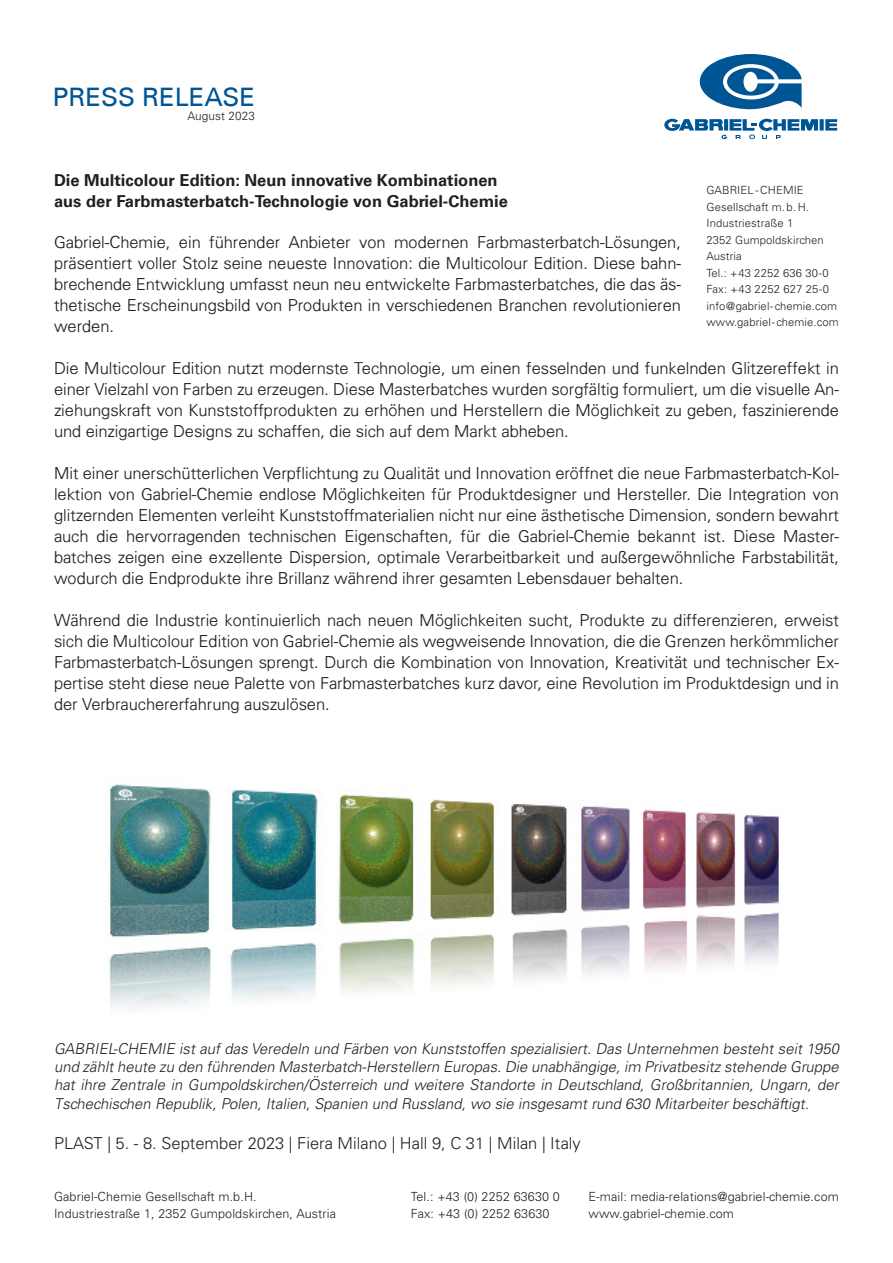
<style>
.page{position:relative;width:893px;height:1263px;background:#fff}
.page>*{position:absolute;margin:0;border:0;box-sizing:border-box;transform-origin:0 0}
.t1{font:25.5px "Univers LT";color:#005595}
.t2{font:300 16.5px/21px "Univers";color:#231f20;text-align:justify}
.t3{font:700 16.5px "Univers LTCYR 65";color:#231f20}
.t4{font:300 16.5px "Univers LT Std";color:#231f20}
.t5{font:italic 300 15px/18px "Univers LT Std";color:#231f20;text-align:justify}
.t6{font:300 12.6px "Univers LT Std";letter-spacing:.01em;color:#231f20}
.t7{font:300 11.85px "Univers LT Std";letter-spacing:.01em;color:#231f20}
.t8{font:300 11.25px/16.5px "Univers LT Std";letter-spacing:.01em;color:#231f20}
</style>
<div class="page">
<img style="left:109px;top:784px;width:670px;height:225px">
<svg style="left:700px;top:54px;width:102px;height:56px"></svg>
<svg style="left:825px;top:119px;width:12px;height:12px"></svg>
<svg style="left:820px;top:119px;width:4px;height:12px"></svg>
<svg style="left:664px;top:119px;width:154px;height:20px"></svg>
<p class="t1" style="left:53px;top:82px;width:204px">PRESS RELEASE</p>
<p class="t7" style="left:187px;top:108px;width:69px">August 2023</p>
<p class="t3" style="left:54px;top:169px;width:445px">Die Multicolour Edition: Neun innovative Kombinationen</p>
<p class="t3" style="left:54px;top:190px;width:455px">aus der Farbmasterbatch-Technologie von Gabriel-Chemie</p>
<p class="t2" style="left:54px;top:231px;width:628px">Gabriel-Chemie, ein führender Anbieter von modernen Farbmasterbatch-Lösungen, präsentiert voller Stolz seine neueste Innovation: die Multicolour Edition. Diese bahn&shy;brechende Entwicklung umfasst neun neu entwickelte Farbmasterbatches, die das äs&shy;thetische Erscheinungsbild von Produkten in verschiedenen Branchen revolutionieren werden.</p>
<p class="t2" style="left:54px;top:357px;width:786px">Die Multicolour Edition nutzt modernste Technologie, um einen fesselnden und funkelnden Glitzereffekt in einer Vielzahl von Farben zu erzeugen. Diese Masterbatches wurden sorgfältig formuliert, um die visuelle An&shy;ziehungskraft von Kunststoffprodukten zu erhöhen und Herstellern die Möglichkeit zu geben, faszinierende und einzigartige Designs zu schaffen, die sich auf dem Markt abheben.</p>
<p class="t2" style="left:54px;top:462px;width:786px">Mit einer unerschütterlichen Verpflichtung zu Qualität und Innovation eröffnet die neue Farbmasterbatch-Kol&shy;lektion von Gabriel-Chemie endlose Möglichkeiten für Produktdesigner und Hersteller. Die Integration von glitzernden Elementen verleiht Kunststoffmaterialien nicht nur eine ästhetische Dimension, sondern bewahrt auch die hervorragenden technischen Eigenschaften, für die Gabriel-Chemie bekannt ist. Diese Master&shy;batches zeigen eine exzellente Dispersion, optimale Verarbeitbarkeit und außergewöhnliche Farbstabilität, wodurch die Endprodukte ihre Brillanz während ihrer gesamten Lebensdauer behalten.</p>
<p class="t2" style="left:54px;top:609px;width:786px">Während die Industrie kontinuierlich nach neuen Möglichkeiten sucht, Produkte zu differenzieren, erweist sich die Multicolour Edition von Gabriel-Chemie als wegweisende Innovation, die die Grenzen herkömmlicher Farbmasterbatch-Lösungen sprengt. Durch die Kombination von Innovation, Kreativität und technischer Ex&shy;pertise steht diese neue Palette von Farbmasterbatches kurz davor, eine Revolution im Produktdesign und in der Verbrauchererfahrung auszulösen.</p>
<p class="t8" style="left:706px;top:182px;width:99px">GABRIEL -CHEMIE</p>
<p class="t8" style="left:706px;top:198px;width:119px">Gesellschaft m. b. H.<br>Industriestraße 1<br>2352 Gumpoldskirchen</p>
<p class="t8" style="left:706px;top:248px;width:37px">Austria</p>
<p class="t8" style="left:706px;top:264px;width:124px">Tel.: +43 2252 636 30-0</p>
<p class="t8" style="left:706px;top:281px;width:124px">Fax: +43 2252 627 25-0</p>
<p class="t8" style="left:706px;top:297px;width:132px">info@gabriel- chemie.com</p>
<p class="t8" style="left:706px;top:314px;width:134px">www.gabriel- chemie.com</p>
<p class="t5" style="left:54px;top:1039px;width:790px">GABRIEL-CHEMIE ist auf das Veredeln und Färben von Kunststoffen spezialisiert. Das Unternehmen besteht seit 1950 und zähltheute zu den führenden Masterbatch-Herstellern Europas.Die unabhängige,im Privatbesitz stehende Gruppe hat ihre Zentrale in Gumpoldskirchen/Österreich und weitere Standorte in Deutschland, Großbritannien, Ungarn, der</p>
<p class="t5" style="left:54px;top:1095px;width:760px">Tschechischen Republik, Polen, Italien, Spanien und Russland, wo sie insgesamt rund 630 Mitarbeiter beschäftigt.</p>
<p class="t4" style="left:54px;top:1133px;width:528px">PLAST | 5. - 8. September 2023 | Fiera Milano | Hall 9, C 31 | Milan | Italy</p>
<p class="t6" style="left:54px;top:1189px;width:204px">Gabriel-Chemie Gesellschaft m.b.H.</p>
<p class="t6" style="left:411px;top:1189px;width:151px">Tel.: +43 (0) 2252 63630 0</p>
<p class="t6" style="left:588px;top:1189px;width:252px">E-mail: media-relations@gabriel-chemie.com</p>
<p class="t6" style="left:54px;top:1206px;width:284px">Industriestraße 1, 2352 Gumpoldskirchen, Austria</p>
<p class="t6" style="left:411px;top:1206px;width:140px">Fax: +43 (0) 2252 63630</p>
<p class="t6" style="left:588px;top:1206px;width:147px">www.gabriel-chemie.com</p>
</div>
